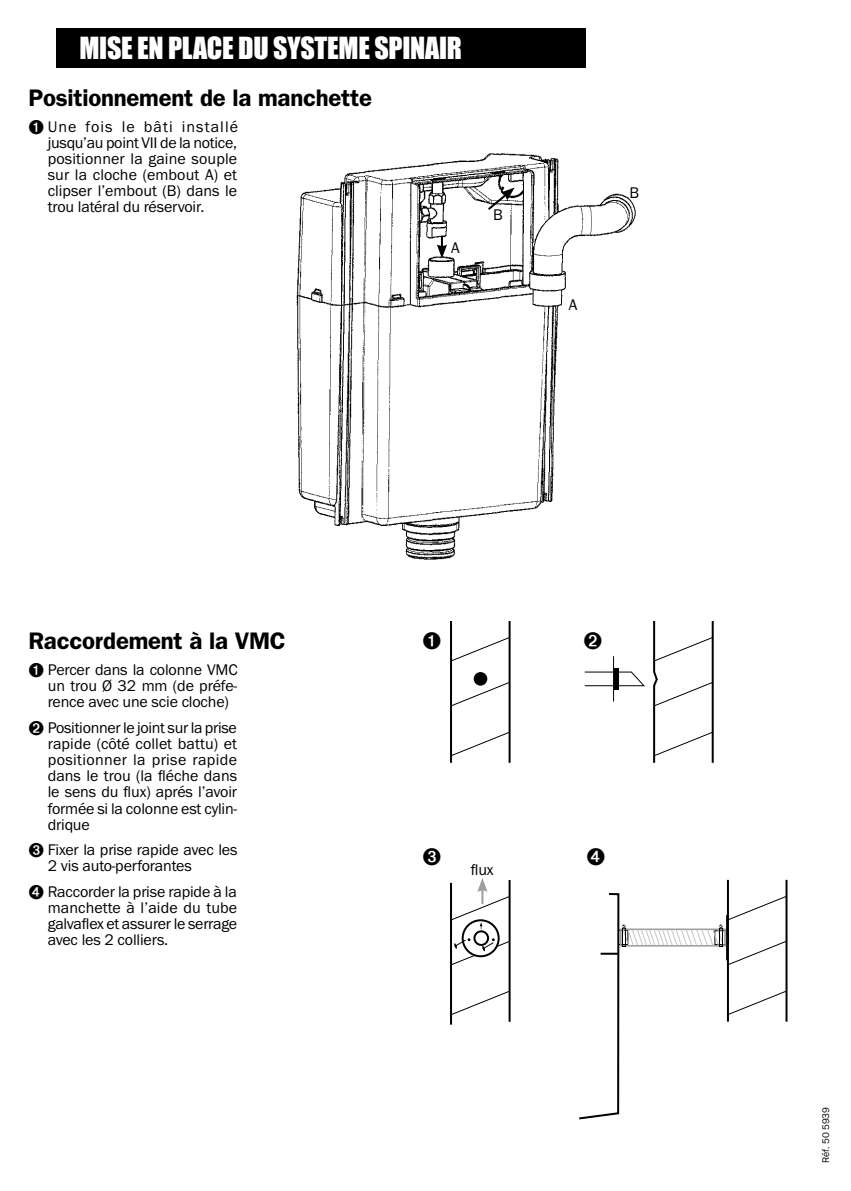
<style>
.page{position:relative;width:851px;height:1191px;background:#fff}
.page>*{position:absolute;margin:0;border:0;box-sizing:border-box;transform-origin:0 0}
.t1{font:28px "Impact";letter-spacing:-.01em;color:#fff}
.t2{font:600 24px "Franklin Gothic";letter-spacing:-.01em;color:#000}
.t3{font:16px/16px "Franklin Gothic Itc T";letter-spacing:-.01em;color:#000;text-align:justify}
.t4{font:10px "Franklin Gothic Itc T";letter-spacing:-.01em;color:#000}
</style>
<div class="page">
<div style="left:57px;top:28px;width:528px;height:40px;background:#000"></div>
<img style="left:296px;top:153px;width:340px;height:407px">
<svg style="left:437px;top:236px;width:10px;height:22px"></svg>
<svg style="left:485px;top:187px;width:29px;height:25px"></svg>
<hr style="left:450px;top:621px;width:2px;height:142px;background:#000">
<hr style="left:508px;top:621px;width:2px;height:142px;background:#000">
<svg style="left:452px;top:636px;width:59px;height:26px"></svg>
<svg style="left:452px;top:681px;width:59px;height:26px"></svg>
<svg style="left:452px;top:731px;width:59px;height:25px"></svg>
<div style="left:473px;top:672px;width:14px;height:13px;background:#000;border-radius:50%"></div>
<svg style="left:653px;top:621px;width:61px;height:142px"></svg>
<hr style="left:614px;top:668px;width:4px;height:21px;background:#000">
<hr style="left:613px;top:656px;width:1px;height:45px;background:#000">
<svg style="left:584px;top:671px;width:61px;height:15px"></svg>
<hr style="left:450px;top:883px;width:2px;height:141px;background:#000">
<hr style="left:508px;top:880px;width:2px;height:141px;background:#000">
<svg style="left:452px;top:989px;width:59px;height:26px"></svg>
<div style="left:461px;top:919px;width:38px;height:38px;border:2px solid #000;border-radius:50%"></div>
<div style="left:473px;top:930px;width:16px;height:16px;border:2px solid #000;border-radius:50%"></div>
<svg style="left:450px;top:878px;width:61px;height:51px"></svg>
<svg style="left:452px;top:938px;width:59px;height:28px"></svg>
<svg style="left:579px;top:879px;width:209px;height:241px"></svg>
<p class="t1" style="left:79px;top:31px;width:384px">MISE EN PLACE DU SYSTEME SPINAIR</p>
<p class="t2" style="left:28px;top:83px;width:345px">Positionnement de la manchette</p>
<p class="t3" style="left:48px;top:118px;width:192px;text-indent:-19px">➊ Une fois le bâti installé jusqu’au point VII de la notice, positionner la gaine souple sur la cloche (embout A) et clipser l’embout (B) dans le trou latéral du réservoir.</p>
<p class="t3" style="left:451px;top:239px;width:10px">A</p>
<p class="t3" style="left:493px;top:206px;width:11px">B</p>
<p class="t3" style="left:568px;top:297px;width:10px">A</p>
<p class="t3" style="left:629px;top:185px;width:11px">B</p>
<p class="t2" style="left:28px;top:627px;width:259px">Raccordement à la VMC</p>
<p class="t3" style="left:48px;top:661px;width:191px;text-indent:-19px">➊ Percer dans la colonne VMC un trou Ø 32 mm (de préfe&shy;rence avec une scie cloche)</p>
<p class="t3" style="left:48px;top:719px;width:191px;text-indent:-19px">➋ Positionner le joint sur la prise rapide (côté collet battu) et positionner la prise rapide dans le trou (la fléche dans le sens du flux) aprés l’avoir formée si la colonne est cylin&shy;drique</p>
<p class="t3" style="left:48px;top:841px;width:191px;text-indent:-19px">➌ Fixer la prise rapide avec les<br>2 vis auto-perforantes</p>
<p class="t3" style="left:48px;top:883px;width:191px;text-indent:-19px">➍ Raccorder la prise rapide à la manchette à l’aide du tube galvaflex et assurer le serrage avec les 2 colliers.</p>
<p class="t3" style="left:471px;top:861px;width:24px">flux</p>
<p class="t4" style="left:820px;top:1162px;width:57px;rotate:-90deg">Réf. 50 5939</p>
</div>
